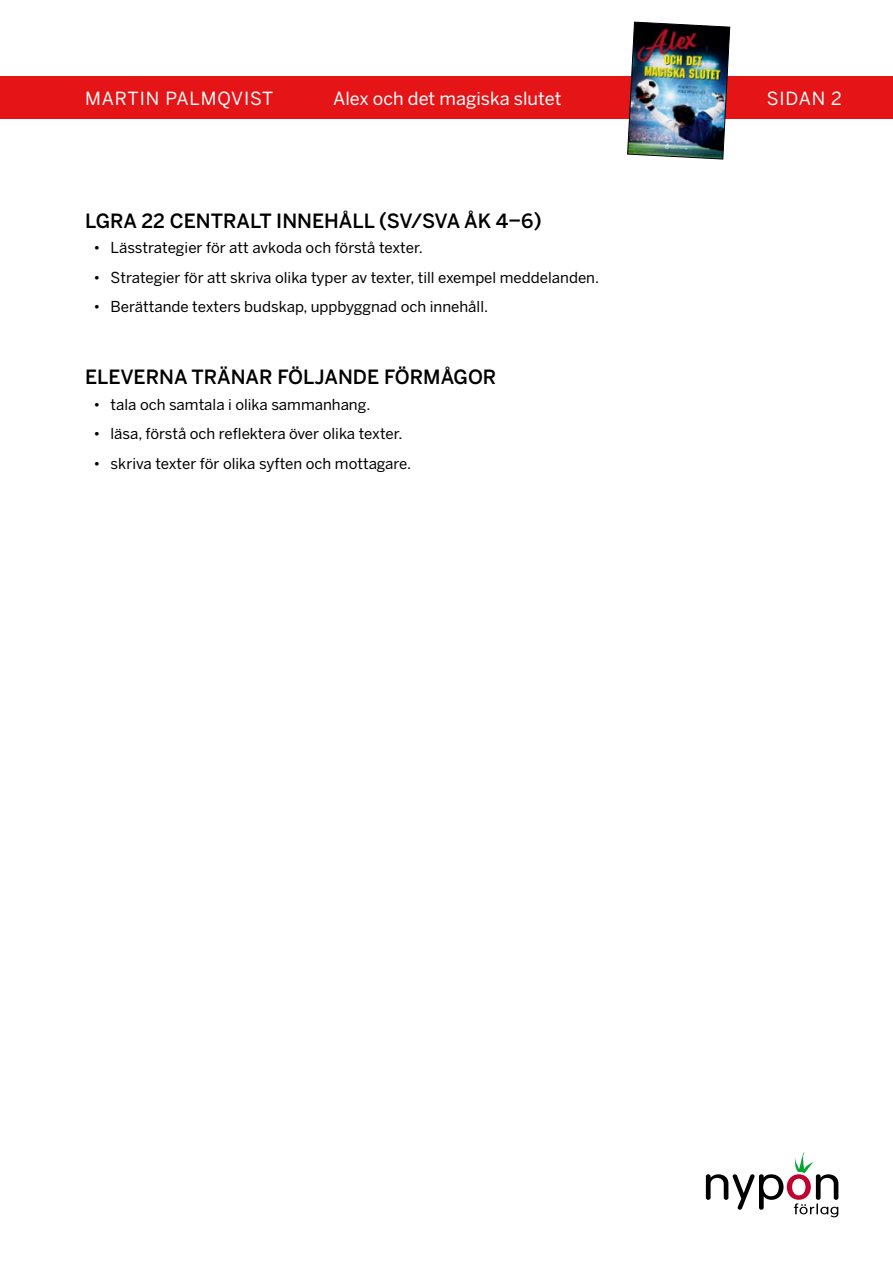
<style>
.page{position:relative;width:893px;height:1263px;background:#fff}
.page>*{position:absolute;margin:0;border:0;box-sizing:border-box;transform-origin:0 0}
.t1{font:500 19.5px "Benton Sans";color:#000}
.t2{font:18px "Benton Sans";color:#fff}
.t3{font:18px "Benton Sans";letter-spacing:.05em;color:#fff}
.t4{font:15px "Benton Sans";color:#000}
</style>
<div class="page">
<svg style="left:706px;top:1152px;width:132px;height:65px"></svg>
<div style="left:0;top:77px;width:893px;height:42px;background:#e41417"></div>
<img style="left:627px;top:21px;width:103px;height:139px">
<p class="t3" style="left:85px;top:87px;width:190px">MARTIN PALMQVIST</p>
<p class="t2" style="left:333px;top:87px;width:230px">Alex och det magiska slutet</p>
<p class="t2" style="left:767px;top:87px;width:77px">SIDAN 2</p>
<h1 class="t1" style="left:85px;top:209px;width:458px">LGRA 22 CENTRALT INNEHÅLL (SV/SVA ÅK 4–6)</h1>
<p class="t4" style="left:94px;top:239px;width:331px">• Lässtrategier för att avkoda och förstå texter.</p>
<p class="t4" style="left:94px;top:268px;width:507px">• Strategier för att skriva olika typer av texter, till exempel meddelanden.</p>
<p class="t4" style="left:94px;top:298px;width:396px">• Berättande texters budskap, uppbyggnad och innehåll.</p>
<h1 class="t1" style="left:85px;top:365px;width:413px">ELEVERNA TRÄNAR FÖLJANDE FÖRMÅGOR</h1>
<p class="t4" style="left:94px;top:395px;width:278px">• tala och samtala i olika sammanhang.</p>
<p class="t4" style="left:94px;top:424px;width:311px">• läsa, förstå och reflektera över olika texter.</p>
<p class="t4" style="left:94px;top:454px;width:319px">• skriva texter för olika syften och mottagare.</p>
</div>
